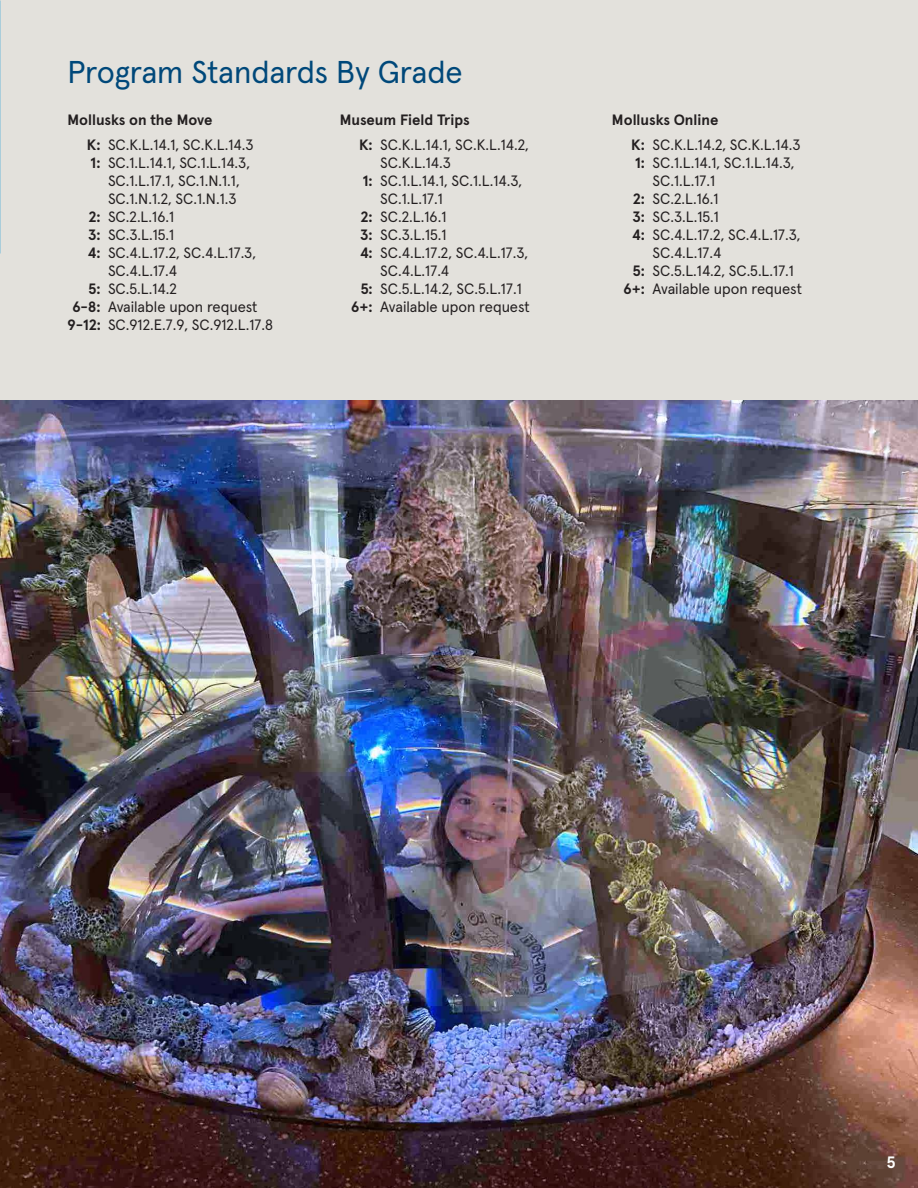
<style>
.page{position:relative;width:918px;height:1188px;background:#fff}
.page>*{position:absolute;margin:0;border:0;box-sizing:border-box;transform-origin:0 0}
.t1{font:31.5px "Apercu";letter-spacing:-.005em;color:#00487a}
.t2{font:700 16.5px "Apercu";color:#fff}
.t3{font:15px/24.8px "Apercu";color:#231f20}
.s1{font-weight:700}
</style>
<div class="page">
<div style="left:0;top:0;width:918px;height:853px;background:#e3e1dc"></div>
<img style="left:0;top:400px;width:918px;height:788px">
<h1 class="t1" style="left:68px;top:54px;width:397px">Program Standards By Grade</h1>
<p class="t3" style="left:87px;top:107px;width:168px;text-indent:-19px"><span class="s1">Mollusks on the Move<br>K:</span> SC.K.L.14.1, SC.K.L.14.3</p>
<p class="t3" style="left:91px;top:150px;width:161px"><span class="s1">1:</span> SC.1.L.14.1, SC.1.L.14.3,</p>
<p class="t3" style="left:108px;top:168px;width:133px">SC.1.L.17.1, SC.1.N.1.1,</p>
<p class="t3" style="left:108px;top:186px;width:130px">SC.1.N.1.2, SC.1.N.1.3</p>
<p class="t3" style="left:89px;top:204px;width:87px"><span class="s1">2:</span> SC.2.L.16.1</p>
<p class="t3" style="left:88px;top:222px;width:88px"><span class="s1">3:</span> SC.3.L.15.1</p>
<p class="t3" style="left:88px;top:240px;width:170px"><span class="s1">4:</span> SC.4.L.17.2, SC.4.L.17.3,</p>
<p class="t3" style="left:108px;top:258px;width:70px">SC.4.L.17.4</p>
<p class="t3" style="left:88px;top:276px;width:90px"><span class="s1">5:</span> SC.5.L.14.2</p>
<p class="t3" style="left:72px;top:294px;width:187px"><span class="s1">6-8:</span> Available upon request</p>
<p class="t3" style="left:67px;top:312px;width:207px"><span class="s1">9-12:</span> SC.912.E.7.9, SC.912.L.17.8</p>
<p class="t3" style="left:359px;top:107px;width:171px;text-indent:-19px"><span class="s1">Museum Field Trips<br>K:</span> SC.K.L.14.1, SC.K.L.14.2,</p>
<p class="t3" style="left:380px;top:150px;width:72px">SC.K.L.14.3</p>
<p class="t3" style="left:363px;top:168px;width:161px"><span class="s1">1:</span> SC.1.L.14.1, SC.1.L.14.3,</p>
<p class="t3" style="left:380px;top:186px;width:64px">SC.1.L.17.1</p>
<p class="t3" style="left:361px;top:204px;width:87px"><span class="s1">2:</span> SC.2.L.16.1</p>
<p class="t3" style="left:360px;top:222px;width:88px"><span class="s1">3:</span> SC.3.L.15.1</p>
<p class="t3" style="left:360px;top:240px;width:170px"><span class="s1">4:</span> SC.4.L.17.2, SC.4.L.17.3,</p>
<p class="t3" style="left:380px;top:258px;width:70px">SC.4.L.17.4</p>
<p class="t3" style="left:361px;top:276px;width:163px"><span class="s1">5:</span> SC.5.L.14.2, SC.5.L.17.1</p>
<p class="t3" style="left:351px;top:294px;width:180px"><span class="s1">6+:</span> Available upon request</p>
<p class="t3" style="left:631px;top:107px;width:171px;text-indent:-19px"><span class="s1">Mollusks Online<br>K:</span> SC.K.L.14.2, SC.K.L.14.3</p>
<p class="t3" style="left:635px;top:150px;width:161px"><span class="s1">1:</span> SC.1.L.14.1, SC.1.L.14.3,</p>
<p class="t3" style="left:652px;top:168px;width:64px">SC.1.L.17.1</p>
<p class="t3" style="left:633px;top:186px;width:87px"><span class="s1">2:</span> SC.2.L.16.1</p>
<p class="t3" style="left:633px;top:204px;width:88px"><span class="s1">3:</span> SC.3.L.15.1</p>
<p class="t3" style="left:632px;top:222px;width:170px"><span class="s1">4:</span> SC.4.L.17.2, SC.4.L.17.3,</p>
<p class="t3" style="left:652px;top:240px;width:70px">SC.4.L.17.4</p>
<p class="t3" style="left:633px;top:258px;width:163px"><span class="s1">5:</span> SC.5.L.14.2, SC.5.L.17.1</p>
<p class="t3" style="left:623px;top:276px;width:180px"><span class="s1">6+:</span> Available upon request</p>
<p class="t2" style="left:887px;top:1152px;width:10px">5</p>
</div>
